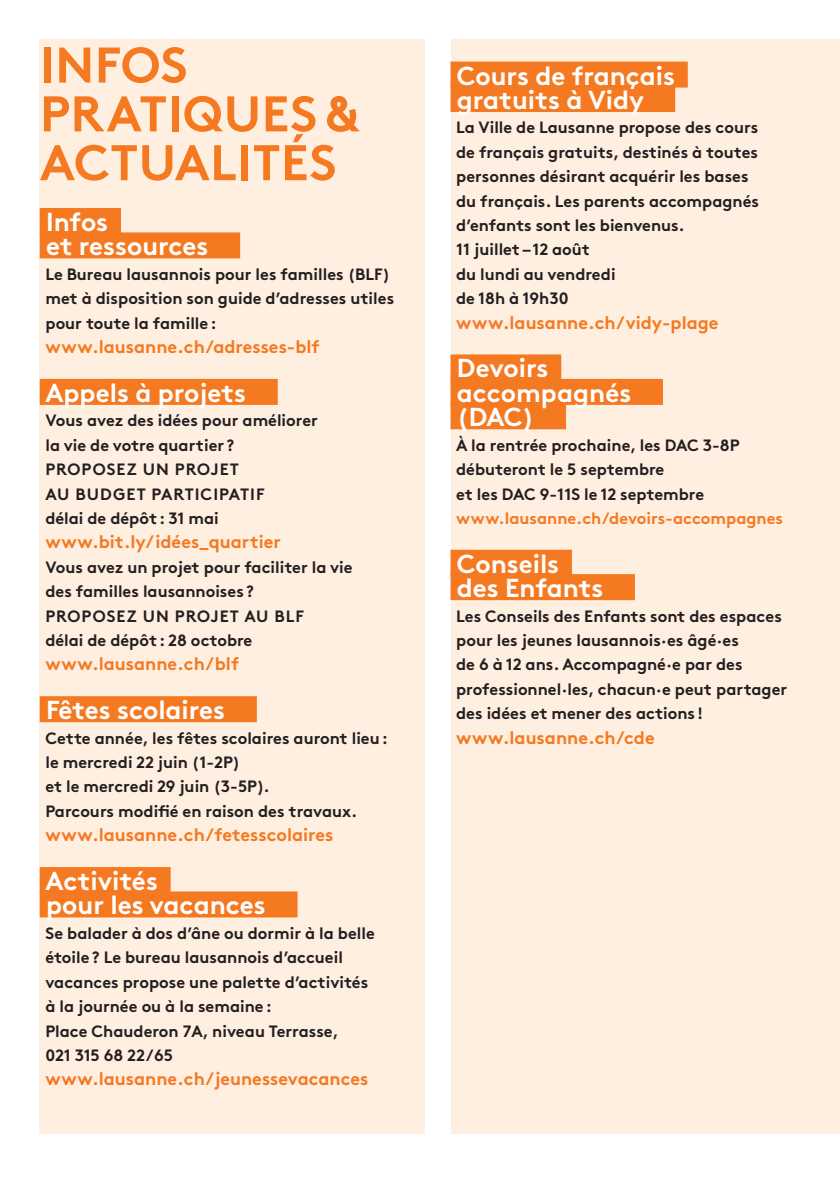
<style>
.page{position:relative;width:840px;height:1191px;background:#fff}
.page>*{position:absolute;margin:0;border:0;box-sizing:border-box;transform-origin:0 0}
.t1{font:700 50px/48.8px "Brown Std";letter-spacing:.01em;color:#f47921}
.t2{font:700 26px/24.4px "Brown Std";color:#fff}
.t3{font:700 18px "Brown Std";color:#f47921}
.t4{font:700 16.4px/24.4px "Brown Std";color:#231f20}
.t5{font:700 16.4px "Brown Std";color:#f47921}
</style>
<div class="page">
<div style="left:39px;top:40px;width:386px;height:1094px;background:#feefe1"></div>
<div style="left:451px;top:40px;width:388px;height:1094px;background:#feefe1"></div>
<div style="left:40px;top:208px;width:81px;height:26px;background:#f47921"></div>
<div style="left:40px;top:232px;width:200px;height:26px;background:#f47921"></div>
<div style="left:40px;top:379px;width:237px;height:26px;background:#f47921"></div>
<div style="left:40px;top:696px;width:217px;height:26px;background:#f47921"></div>
<div style="left:40px;top:867px;width:130px;height:26px;background:#f47921"></div>
<div style="left:40px;top:891px;width:257px;height:26px;background:#f47921"></div>
<div style="left:450px;top:62px;width:237px;height:26px;background:#f47921"></div>
<div style="left:450px;top:86px;width:224px;height:26px;background:#f47921"></div>
<div style="left:450px;top:354px;width:111px;height:26px;background:#f47921"></div>
<div style="left:450px;top:379px;width:212px;height:26px;background:#f47921"></div>
<div style="left:450px;top:403px;width:115px;height:26px;background:#f47921"></div>
<div style="left:450px;top:550px;width:121px;height:26px;background:#f47921"></div>
<div style="left:450px;top:574px;width:184px;height:26px;background:#f47921"></div>
<h1 class="t1" style="left:40px;top:40px;width:320px">INFOS<br>PRATIQUES &amp;<br>ACTUALITÉS</h1>
<h2 class="t2" style="left:46px;top:210px;width:164px">Infos<br>et ressources</h2>
<p class="t4" style="left:45px;top:262px;width:350px">Le Bureau lausannois pour les familles (BLF) met à disposition son guide d’adresses utiles pour toute la famille:</p>
<p class="t3" style="left:45px;top:336px;width:276px">www.lausanne.ch/adresses-blf</p>
<h2 class="t2" style="left:45px;top:380px;width:202px">Appels à projets</h2>
<p class="t4" style="left:45px;top:408px;width:274px">Vous avez des idées pour améliorer la vie de votre quartier ?<br>PROPOSEZ UN PROJET<br>AU BUDGET PARTICIPATIF<br>délai de dépôt : 31 mai</p>
<p class="t3" style="left:45px;top:531px;width:237px">www.bit.ly/idées_quartier</p>
<p class="t4" style="left:45px;top:555px;width:308px">Vous avez un projet pour faciliter la vie des familles lausannoises?<br>PROPOSEZ UN PROJET AU BLF<br>délai de dépôt : 28 octobre</p>
<p class="t3" style="left:45px;top:653px;width:195px">www.lausanne.ch/blf</p>
<h2 class="t2" style="left:46px;top:698px;width:180px">Fêtes scolaires</h2>
<p class="t4" style="left:45px;top:725px;width:344px">Cette année, les fêtes scolaires auront lieu: le mercredi 22 juin (1-2P)<br>et le mercredi 29 juin (3-5P).<br>Parcours modifié en raison des travaux.</p>
<p class="t3" style="left:45px;top:824px;width:289px">www.lausanne.ch/fetesscolaires</p>
<h2 class="t2" style="left:45px;top:868px;width:222px">Activités<br>pour les vacances</h2>
<p class="t4" style="left:45px;top:921px;width:331px">Se balader à dos d’âne ou dormir à la belle étoile? Le bureau lausannois d’accueil vacances propose une palette d’activités à la journée ou à la semaine:<br>Place Chauderon 7A, niveau Terrasse,<br>021 315 68 22 /65</p>
<p class="t3" style="left:45px;top:1068px;width:324px">www.lausanne.ch/jeunessevacances</p>
<h2 class="t2" style="left:456px;top:63px;width:220px">Cours de français gratuits à Vidy</h2>
<p class="t4" style="left:456px;top:115px;width:304px">La Ville de Lausanne propose des cours de français gratuits, destinés à toutes personnes désirant acquérir les bases du français. Les parents accompagnés d’enfants sont les bienvenus.<br>11 juillet – 12 août<br>du lundi au vendredi<br>de 18h à 19h30</p>
<p class="t3" style="left:456px;top:311px;width:264px">www.lausanne.ch/vidy-plage</p>
<h2 class="t2" style="left:456px;top:356px;width:176px">Devoirs accompagnés (DAC)</h2>
<p class="t4" style="left:456px;top:433px;width:285px">À la rentrée prochaine, les DAC 3-8P débuteront le 5 septembre<br>et les DAC 9-11S le 12 septembre</p>
<p class="t5" style="left:456px;top:508px;width:328px">www.lausanne.ch/devoirs-accompagnes</p>
<h2 class="t2" style="left:456px;top:551px;width:148px">Conseils des Enfants</h2>
<p class="t4" style="left:456px;top:603px;width:332px">Les Conseils des Enfants sont des espaces pour les jeunes lausannois·es âgé·es<br>de 6 à 12 ans. Accompagné·e par des professionnel·les, chacun·e peut partager des idées et mener des actions !</p>
<p class="t3" style="left:456px;top:726px;width:200px">www.lausanne.ch/cde</p>
</div>
